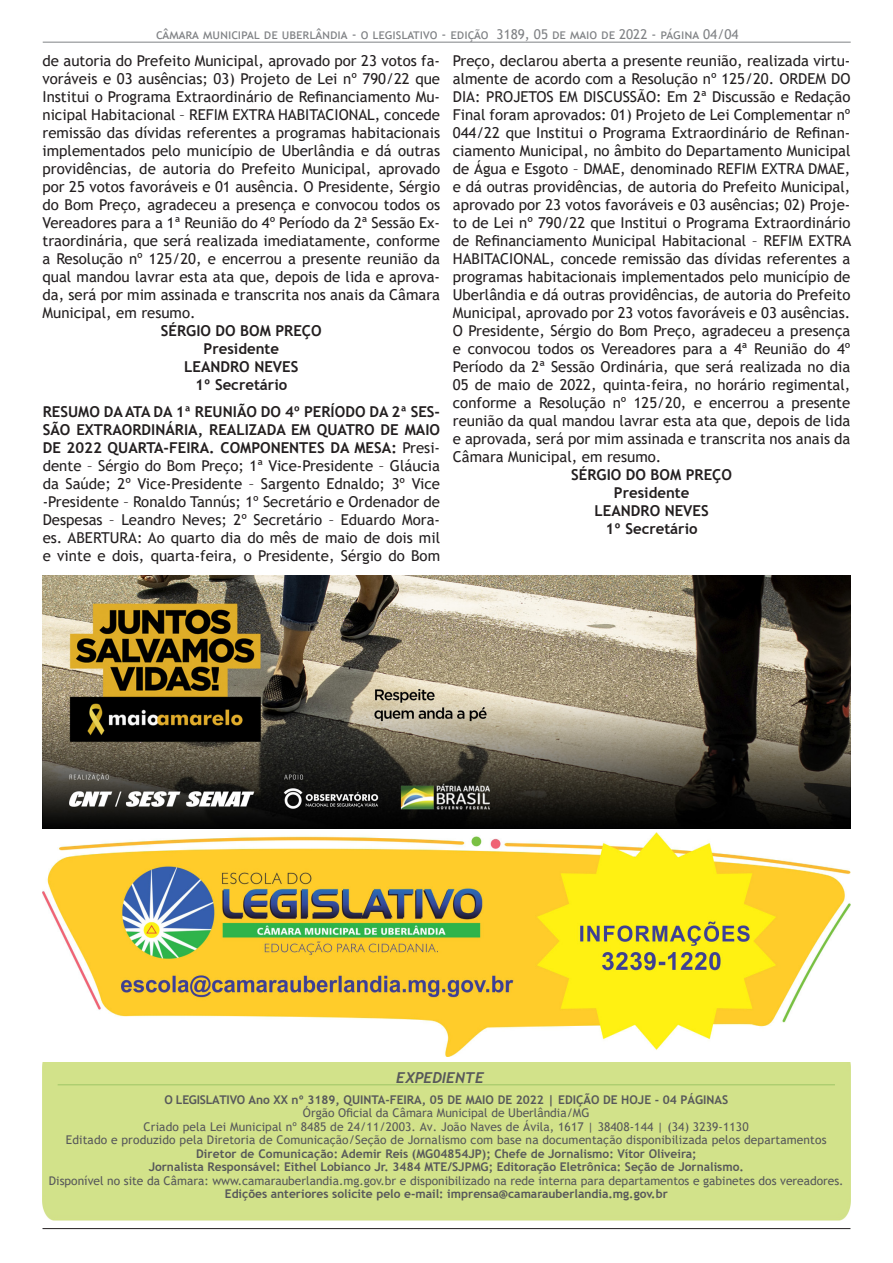
<style>
.page{position:relative;width:893px;height:1263px;background:#fff}
.page>*{position:absolute;margin:0;border:0;box-sizing:border-box;transform-origin:0 0}
.t1{font:15px/18px "Trebuchet MS";color:#231f20;text-align:justify}
.t2{font:700 15px "Trebuchet MS";color:#231f20}
.t3{font:italic 700 15px "Trebuchet";color:#57585a}
.t4{font:13.5px "Trebuchet MS";color:#808285}
.t5{font:12px/13.5px "Trebuchet MS";letter-spacing:.01em;color:#57585a;text-align:center}
.t6{font:700 12px "Trebuchet MS";color:#57585a}
.s1{font-weight:700}
</style>
<div class="page">
<hr style="left:43px;top:42px;width:808px;height:1px;background:#808285">
<hr style="left:43px;top:1228px;width:807px;height:1px;background:#231f20">
<hr style="left:58px;top:1084px;width:777px;height:1px;background:#9ec566">
<img style="left:43px;top:575px;width:807px;height:253px">
<img style="left:43px;top:832px;width:807px;height:225px">
<p class="t4" style="left:156px;top:26px;width:584px">câmara municipal de uberlândia - o legislativo - edição 3189, 05 de maio de 2022 - página 04/04</p>
<p class="t1" style="left:43px;top:52px;width:399px">de autoria do Prefeito Municipal, aprovado por 23 votos fa&shy;voráveis e 03 ausências; 03) Projeto de Lei nº 790/22 que Institui o Programa Extraordinário de Refinanciamento Mu&shy;nicipal Habitacional – REFIM EXTRA HABITACIONAL, concede remissão das dívidas referentes a programas habitacionais implementados pelo município de Uberlândia e dá outras providências, de autoria do Prefeito Municipal, aprovado por 25 votos favoráveis e 01 ausência. O Presidente, Sérgio do Bom Preço, agradeceu a presença e convocou todos os Vereadores para a 1ª Reunião do 4º Período da 2ª Sessão Ex&shy;traordinária, que será realizada imediatamente, conforme a Resolução nº 125/20, e encerrou a presente reunião da qual mandou lavrar esta ata que, depois de lida e aprova&shy;da, será por mim assinada e transcrita nos anais da Câmara Municipal, em resumo.</p>
<p class="t2" style="left:161px;top:322px;width:162px">SÉRGIO DO BOM PREÇO</p>
<p class="t2" style="left:204px;top:340px;width:77px">Presidente</p>
<p class="t2" style="left:184px;top:358px;width:116px">LEANDRO NEVES</p>
<p class="t2" style="left:195px;top:376px;width:94px">1º Secretário</p>
<p class="t1" style="left:43px;top:403px;width:399px"><span class="s1">RESUMO DA ATA DA 1ª REUNIÃO DO 4º PERÍODO DA 2ª SES-SÃO EXTRAORDINÁRIA, REALIZADA EM QUATRO DE MAIO DE 2022 QUARTA-FEIRA. COMPONENTES DA MESA:</span> Presi&shy;dente – Sérgio do Bom Preço; 1ª Vice-Presidente – Gláucia da Saúde; 2º Vice-Presidente – Sargento Ednaldo; 3º Vice -Presidente – Ronaldo Tannús; 1º Secretário e Ordenador de Despesas – Leandro Neves; 2º Secretário – Eduardo Mora&shy;es. ABERTURA: Ao quarto dia do mês de maio de dois mil e vinte e dois, quarta-feira, o Presidente, Sérgio do Bom</p>
<p class="t1" style="left:453px;top:52px;width:400px">Preço, declarou aberta a presente reunião, realizada virtu&shy;almente de acordo com a Resolução nº 125/20. ORDEM DO DIA: PROJETOS EM DISCUSSÃO: Em 2ª Discussão e Redação Final foram aprovados: 01) Projeto de Lei Complementar nº 044/22 que Institui o Programa Extraordinário de Refinan&shy;ciamento Municipal, no âmbito do Departamento Municipal de Água e Esgoto – DMAE, denominado REFIM EXTRA DMAE, e dá outras providências, de autoria do Prefeito Municipal, aprovado por 23 votos favoráveis e 03 ausências; 02) Proje&shy;to de Lei nº 790/22 que Institui o Programa Extraordinário de Refinanciamento Municipal Habitacional – REFIM EXTRA HABITACIONAL, concede remissão das dívidas referentes a programas habitacionais implementados pelo município de Uberlândia e dá outras providências, de autoria do Prefeito Municipal, aprovado por 23 votos favoráveis e 03 ausências.<br>O Presidente, Sérgio do Bom Preço, agradeceu a presença e convocou todos os Vereadores para a 4ª Reunião do 4º Período da 2ª Sessão Ordinária, que será realizada no dia 05 de maio de 2022, quinta-feira, no horário regimental, conforme a Resolução nº 125/20, e encerrou a presente reunião da qual mandou lavrar esta ata que, depois de lida e aprovada, será por mim assinada e transcrita nos anais da Câmara Municipal, em resumo.</p>
<p class="t2" style="left:571px;top:466px;width:162px">SÉRGIO DO BOM PREÇO</p>
<p class="t2" style="left:614px;top:484px;width:77px">Presidente</p>
<p class="t2" style="left:594px;top:502px;width:116px">LEANDRO NEVES</p>
<p class="t2" style="left:606px;top:520px;width:94px">1º Secretário</p>
<p class="t3" style="left:396px;top:1068px;width:90px">EXPEDIENTE</p>
<p class="t6" style="left:164px;top:1092px;width:565px">O LEGISLATIVO Ano XX nº 3189, QUINTA-FEIRA, 05 DE MAIO DE 2022 | EDIÇÃO DE HOJE - 04 PÁGINAS</p>
<p class="t5" style="left:303px;top:1106px;width:288px">Órgão Oficial da Câmara Municipal de Uberlândia/MG</p>
<p class="t5" style="left:144px;top:1120px;width:606px">Criado pela Lei Municipal nº 8485 de 24/11/2003. Av. João Naves de Ávila, 1617 | 38408-144 | (34) 3239-1130</p>
<p class="t5" style="left:66px;top:1133px;width:762px">Editado e produzido pela Diretoria de Comunicação/Seção de Jornalismo com base na documentação disponibilizada pelos departamentos</p>
<p class="t6" style="left:196px;top:1146px;width:502px">Diretor de Comunicação: Ademir Reis (MG04854JP); Chefe de Jornalismo: Vítor Oliveira;</p>
<p class="t6" style="left:149px;top:1159px;width:597px">Jornalista Responsável: Eithel Lobianco Jr. 3484 MTE/SJPMG; Editoração Eletrônica: Seção de Jornalismo.</p>
<p class="t5" style="left:49px;top:1174px;width:796px">Disponível no site da Câmara: www.camarauberlandia.mg.gov.br e disponibilizado na rede interna para departamentos e gabinetes dos vereadores.<br><span class="s1">Edições anteriores solicite pelo e-mail: imprensa@camarauberlandia.mg.gov.br</span></p>
</div>
